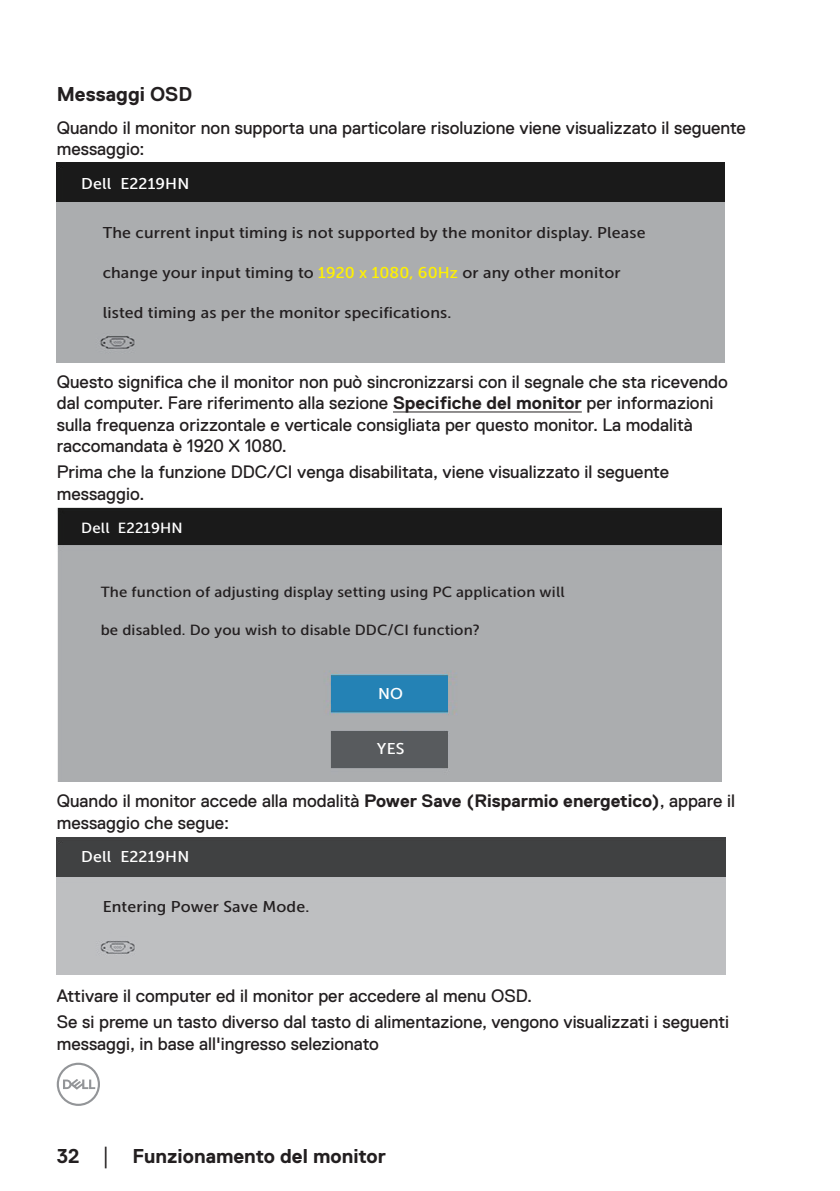
<style>
.page{position:relative;width:840px;height:1191px;background:#fff}
.page>*{position:absolute;margin:0;border:0;box-sizing:border-box;transform-origin:0 0}
.t1{font:700 20px "Dell Replica";color:#231f20}
.t2{font:18px/21.6px "Dell Replica";color:#231f20}
.t3{font:15.6px "Museo Sans For Dell Cn 500";letter-spacing:.01em;color:#231f20;scale:1.25 1}
.t4{font:15.6px "Museo Sans For Dell Cn 500";letter-spacing:.01em;color:#fff;scale:1.25 1}
.t5{font:14.6px "Museo Sans For Dell Cn 500";letter-spacing:.01em;color:#231f20;scale:1.25 1}
.t6{font:14.6px "Museo Sans For Dell Cn 500";letter-spacing:.01em;color:#fff;scale:1.25 1}
.s1{color:#fff101}
.s2{font-weight:700}
.s3{font-family:"Times New Roman";font-weight:400;font-size:18px}
</style>
<div class="page">
<svg style="left:57px;top:1062px;width:43px;height:44px"></svg>
<hr style="left:393px;top:411px;width:188px;height:1px;background:#231f20">
<img style="left:57px;top:163px;width:667px;height:199px">
<div style="left:69px;top:209px;width:645px;height:123px;background:#abadaf"></div>
<div style="left:78px;top:173px;width:119px;height:21px;background:#1a1a1a"></div>
<img style="left:57px;top:507px;width:664px;height:274px">
<div style="left:72px;top:562px;width:633px;height:93px;background:#abadaf"></div>
<div style="left:332px;top:676px;width:115px;height:33px;background:#2482b5"></div>
<div style="left:332px;top:732px;width:115px;height:33px;background:#585b5e"></div>
<div style="left:78px;top:518px;width:119px;height:21px;background:#1a1a1a"></div>
<img style="left:57px;top:837px;width:667px;height:137px">
<div style="left:87px;top:890px;width:577px;height:38px;background:#bebfc1"></div>
<div style="left:78px;top:847px;width:119px;height:21px;background:#404142"></div>
<p class="t1" style="left:57px;top:83px;width:137px">Messaggi OSD</p>
<p class="t2" style="left:57px;top:117px;width:690px">Quando il monitor non supporta una particolare risoluzione viene visualizzato il seguente messaggio:</p>
<p class="t4" style="left:81px;top:175px;width:88px">Dell E2219HN</p>
<p class="t3" style="left:103px;top:224px;width:435px">The current input timing is not supported by the monitor display. Please</p>
<p class="t3" style="left:103px;top:264px;width:415px">change your input timing to <span class="s1">1920 x 1080, 60Hz</span> or any other monitor</p>
<p class="t3" style="left:103px;top:304px;width:280px">listed timing as per the monitor specifications.</p>
<p class="t2" style="left:57px;top:371px;width:672px">Questo significa che il monitor non può sincronizzarsi con il segnale che sta ricevendo dal computer. Fare riferimento alla sezione <span class="s2">Specifiche del monitor</span> per informazioni sulla frequenza orizzontale e verticale consigliata per questo monitor. La modalità raccomandata è 1920 X 1080.</p>
<p class="t2" style="left:57px;top:461px;width:613px">Prima che la funzione DDC/CI venga disabilitata, viene visualizzato il seguente messaggio.</p>
<p class="t6" style="left:81px;top:519px;width:83px">Dell E2219HN</p>
<p class="t5" style="left:101px;top:584px;width:372px">The function of adjusting display setting using PC application will</p>
<p class="t5" style="left:101px;top:622px;width:304px">be disabled. Do you wish to disable DDC/CI function?</p>
<p class="t4" style="left:378px;top:685px;width:21px">NO</p>
<p class="t4" style="left:377px;top:740px;width:24px">YES</p>
<p class="t2" style="left:57px;top:790px;width:679px">Quando il monitor accede alla modalità <span class="s2">Power Save (Risparmio energetico)</span>, appare il messaggio che segue:</p>
<p class="t4" style="left:81px;top:848px;width:88px">Dell E2219HN</p>
<p class="t3" style="left:103px;top:898px;width:167px">Entering Power Save Mode.</p>
<p class="t2" style="left:57px;top:983px;width:673px;line-height:25.6px">Attivare il computer ed il monitor per accedere al menu OSD.<br>Se si preme un tasto diverso dal tasto di alimentazione, vengono visualizzati i seguenti</p>
<p class="t2" style="left:57px;top:1032px;width:323px">messaggi, in base all'ingresso selezionato</p>
<p class="t1" style="left:57px;top:1144px;width:330px">32 <span class="s3">│</span> Funzionamento del monitor</p>
</div>
